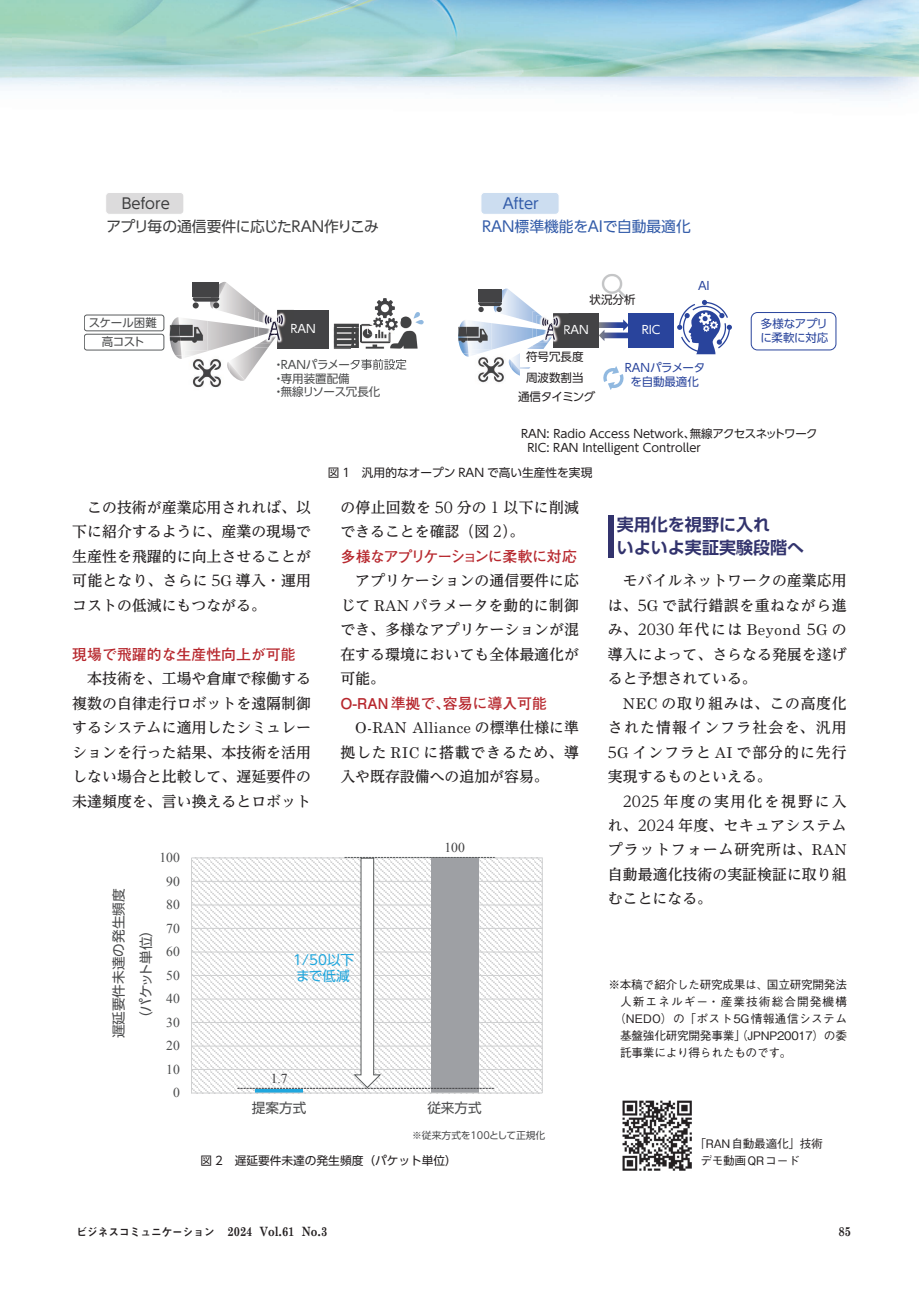
<style>
.page{position:relative;width:919px;height:1289px;background:#fff}
.page>*{position:absolute;margin:0;border:0;box-sizing:border-box;transform-origin:0 0}
.t1{font:700 16.95px/22.4px "UD Shin Go Pro De";color:#32336d}
.t2{font:500 14.85px/24.5px "UD Reimin Pro";color:#231f20;text-align:justify}
.t3{font:700 14.85px "Futo Go B101 Pro";color:#b7282e}
.t4{font:14.85px "Century Sb SI";letter-spacing:.02em;color:#231f20}
.t5{font:700 14.85px "Futo Go B101 Pro";letter-spacing:-.055em;color:#b7282e}
.t6{font:14.7px "UD Shin Go Pro";color:#335ca9}
.t7{font:14.7px "UD Shin Go Pro";letter-spacing:-.03em;color:#3e3e3f}
.t8{font:14.7px "UD Shin Go Pro";color:#3e3e3f}
.t9{font:13.65px/27.2px "UD Shin Go Pro";color:#4b4c4d}
.t10{font:13.65px "Times New Roman";color:#4b4c4d}
.t11{font:13.65px/16.6px "UD Shin Go Pro";color:#20a7de}
.t12{font:13.65px "Times New Roman";color:#414143}
.t13{font:12.75px "Century Sb Bold SI";color:#231f20;scale:.85 1}
.t14{font:500 11.7px/17px "Gothic BBB Pro";letter-spacing:-.025em;color:#231f20}
.t15{font:11.7px "UD Shin Go Pro";color:#231f20}
.t16{font:500 11.7px "Gothic BBB Pro";letter-spacing:.035em;color:#231f20}
.t17{font:500 11.7px "Gothic BBB Pro";letter-spacing:.09em;color:#231f20}
.t18{font:11.55px/20px "UD Shin Go Pro";color:#231f20}
.t19{font:11.55px/13.6px "UD Shin Go Pro";letter-spacing:-.005em;color:#4b4c4d}
.t20{font:11.55px/14px "UD Shin Go Pro";letter-spacing:-.015em;color:#29449c;text-align:center}
.t21{font:11.55px/19.4px "UD Shin Go Pro";letter-spacing:-.03em;color:#4b4c4d;text-align:center}
.t22{font:11.55px "UD Shin Go Pro";color:#fff}
.t23{font:9.75px "UD Shin Go Pro";color:#4b4c4d}
.s1{font-weight:400}
.s2{font-family:"Century Sb SI";font-weight:400}
.s3{font-family:"UD Reimin Pro";font-weight:500}
.s4{font-family:"Midashi Go Pro MB31";font-size:10.65px}
</style>
<div class="page">
<img style="left:0;top:0;width:918px;height:97px">
<img style="left:622px;top:1100px;width:70px;height:71px">
<div style="left:608px;top:514px;width:5px;height:43px;background:#32336d"></div>
<div style="left:106px;top:192px;width:78px;height:22px;background:#dcdbdc;border-radius:4px"></div>
<div style="left:105px;top:192px;width:79px;height:23px;border:1px solid #fff;border-radius:4px"></div>
<div style="left:481px;top:192px;width:78px;height:22px;background:#ccddf0;border-radius:4px"></div>
<div style="left:480px;top:192px;width:79px;height:23px;border:1px solid #fff;border-radius:4px"></div>
<div style="left:84px;top:315px;width:80px;height:16px;border:1px solid #595c5d;border-radius:3px"></div>
<div style="left:84px;top:334px;width:80px;height:16px;border:1px solid #595c5d;border-radius:3px"></div>
<img style="left:362px;top:316px;width:62px;height:53px">
<img style="left:351px;top:358px;width:55px;height:11px">
<img style="left:362px;top:325px;width:27px;height:17px">
<img style="left:370px;top:316px;width:31px;height:18px">
<img style="left:370px;top:325px;width:19px;height:9px">
<svg style="left:373px;top:298px;width:25px;height:32px"></svg>
<svg style="left:413px;top:312px;width:10px;height:12px"></svg>
<svg style="left:333px;top:323px;width:29px;height:36px"></svg>
<div style="left:277px;top:310px;width:52px;height:38px;background:#434345"></div>
<img style="left:192px;top:382px;width:29px;height:6px">
<img style="left:169px;top:318px;width:7px;height:37px">
<img style="left:277px;top:309px;width:17px;height:1px">
<svg style="left:176px;top:282px;width:92px;height:100px"></svg>
<img style="left:254px;top:343px;width:17px;height:4px">
<svg style="left:291px;top:324px;width:3px;height:9px"></svg>
<img style="left:258px;top:312px;width:28px;height:31px">
<img style="left:258px;top:312px;width:19px;height:24px">
<img style="left:259px;top:333px;width:18px;height:10px">
<div style="left:553px;top:313px;width:45px;height:34px;background:#434345"></div>
<div style="left:628px;top:313px;width:46px;height:34px;background:#29449c"></div>
<img style="left:478px;top:376px;width:26px;height:7px">
<img style="left:458px;top:321px;width:5px;height:32px">
<svg style="left:463px;top:288px;width:82px;height:88px"></svg>
<img style="left:532px;top:343px;width:16px;height:4px">
<img style="left:553px;top:313px;width:15px;height:22px">
<svg style="left:564px;top:325px;width:4px;height:9px"></svg>
<img style="left:536px;top:315px;width:28px;height:28px">
<img style="left:536px;top:315px;width:17px;height:21px">
<img style="left:537px;top:333px;width:16px;height:10px">
<svg style="left:677px;top:300px;width:55px;height:54px"></svg>
<div style="left:520px;top:349px;width:69px;height:17px;background:#fff"></div>
<div style="left:520px;top:369px;width:70px;height:17px;background:#fff"></div>
<svg style="left:603px;top:366px;width:21px;height:24px"></svg>
<img style="left:602px;top:274px;width:25px;height:25px">
<svg style="left:598px;top:319px;width:30px;height:22px"></svg>
<div style="left:750px;top:312px;width:86px;height:38px;border:1px solid #29449c;border-radius:6px"></div>
<svg style="left:192px;top:858px;width:350px;height:234px"></svg>
<hr style="left:191px;top:1069px;width:351px;height:1px;background:#cfd0d1">
<hr style="left:191px;top:1045px;width:351px;height:1px;background:#cfd0d1">
<hr style="left:191px;top:1022px;width:351px;height:1px;background:#cfd0d1">
<hr style="left:191px;top:998px;width:351px;height:1px;background:#cfd0d1">
<hr style="left:191px;top:975px;width:351px;height:1px;background:#cfd0d1">
<hr style="left:191px;top:951px;width:351px;height:1px;background:#cfd0d1">
<hr style="left:191px;top:928px;width:351px;height:1px;background:#cfd0d1">
<hr style="left:191px;top:904px;width:351px;height:1px;background:#cfd0d1">
<hr style="left:191px;top:881px;width:351px;height:1px;background:#cfd0d1">
<hr style="left:191px;top:857px;width:351px;height:1px;background:#cfd0d1">
<hr style="left:191px;top:857px;width:1px;height:235px;background:#cfd0d1">
<hr style="left:542px;top:857px;width:1px;height:235px;background:#cfd0d1">
<svg style="left:255px;top:1088px;width:48px;height:4px"></svg>
<hr style="left:191px;top:1092px;width:351px;height:1px;background:#cfd0d1">
<svg style="left:237px;top:857px;width:257px;height:231px"></svg>
<p class="t8" style="left:122px;top:191px;width:50px">Before</p>
<p class="t6" style="left:502px;top:192px;width:38px">After</p>
<p class="t7" style="left:106px;top:215px;width:274px">アプリ毎の通信要件に応じたRAN作りこみ</p>
<p class="t6" style="left:482px;top:215px;width:210px">RAN標準機能をAIで自動最適化</p>
<p class="t18" style="left:589px;top:289px;width:47px">状況分析</p>
<p class="t21" style="left:89px;top:312px;width:70px">スケール困難高コスト</p>
<p class="t22" style="left:290px;top:319px;width:27px">RAN</p>
<p class="t22" style="left:563px;top:320px;width:27px">RAN</p>
<p class="t22" style="left:641px;top:320px;width:20px">RIC</p>
<p class="t20" style="left:698px;top:279px;width:13px">AI</p>
<p class="t19" style="left:273px;top:357px;width:136px">・RANパラメータ事前設定・専用装置配備<br>・無線リソース冗長化</p>
<p class="t18" style="left:518px;top:347px;width:79px;text-align:center">符号冗長度<br>周波数割当<br>通信タイミング</p>
<p class="t20" style="left:625px;top:360px;width:82px">RANパラメータを自動最適化</p>
<p class="t20" style="left:760px;top:316px;width:69px;text-align:left">多様なアプリに柔軟に対応</p>
<p class="t18" style="left:527px;top:426px;width:291px;line-height:14px;text-indent:-6px">RAN: Radio Access Network、無線アクセスネットワーク<br>RIC: RAN Intelligent Controller</p>
<p class="t2" style="left:72px;top:494px;width:240px;text-indent:15px">この技術が産業応用されれば、以下に紹介するように、産業の現場で生産性を飛躍的に向上させることが可能となり、さらに <span class="s1">5</span><span class="s2">G</span> 導入<span class="s1">・</span>運用コストの低減にもつながる。</p>
<p class="t3" style="left:72px;top:642px;width:225px">現場で飛躍的な生産性向上が可能</p>
<p class="t2" style="left:72px;top:666px;width:240px;text-indent:15px">本技術を、工場や倉庫で稼働する複数の自律走行ロボットを遠隔制御するシステムに適用したシミュレーションを行った結果、本技術を活用しない場合と比較して、遅延要件の未達頻度を、言い換えるとロボット</p>
<p class="t10" style="left:159px;top:848px;width:22px">100</p>
<p class="t10" style="left:166px;top:871px;width:15px">90</p>
<p class="t15" style="left:328px;top:463px;width:266px">図 1　汎用的なオープン RAN で高い生産性を実現</p>
<p class="t2" style="left:340px;top:495px;width:240px">の停止回数を <span class="s1">50</span> 分の <span class="s1">1</span> 以下に削減できることを確認（図 <span class="s1">2</span>）。</p>
<p class="t5" style="left:340px;top:544px;width:238px">多様なアプリケーションに柔軟に対応</p>
<p class="t2" style="left:340px;top:568px;width:240px;text-indent:15px">アプリケーションの通信要件に応じて <span class="s2">RAN</span> パラメータを動的に制御でき、多様なアプリケーションが混在する環境においても全体最適化が可能。</p>
<p class="t3" style="left:340px;top:691px;width:208px">O-RAN準拠で、容易に導入可能</p>
<p class="t4" style="left:355px;top:715px;width:225px">O-RAN Alliance <span class="s3">の標準仕様に準</span></p>
<p class="t2" style="left:340px;top:739px;width:240px">拠した <span class="s2">RIC</span> に搭載できるため、導入や既存設備への追加が容易。</p>
<p class="t12" style="left:444px;top:837px;width:22px">100</p>
<p class="t9" style="left:105px;top:1025px;width:138px;text-indent:-13px;rotate:-90deg">遅延要件未達の発生頻度（パケット単位）</p>
<p class="t10" style="left:166px;top:895px;width:15px">80</p>
<p class="t10" style="left:166px;top:918px;width:15px">70</p>
<p class="t10" style="left:166px;top:942px;width:15px">60</p>
<p class="t10" style="left:166px;top:965px;width:15px">50</p>
<p class="t10" style="left:166px;top:989px;width:15px">40</p>
<p class="t10" style="left:166px;top:1012px;width:15px">30</p>
<p class="t10" style="left:166px;top:1036px;width:15px">20</p>
<p class="t10" style="left:166px;top:1059px;width:15px">10</p>
<p class="t10" style="left:173px;top:1083px;width:8px">0</p>
<p class="t11" style="left:293px;top:950px;width:62px">1/50以下まで低減</p>
<p class="t12" style="left:271px;top:1068px;width:19px">1.7</p>
<p class="t9" style="left:252px;top:1093px;width:56px">提案方式</p>
<p class="t9" style="left:427px;top:1093px;width:56px">従来方式</p>
<p class="t23" style="left:412px;top:1127px;width:135px">※従来方式を100として正規化</p>
<p class="t15" style="left:201px;top:1151px;width:258px">図 2　遅延要件未達の発生頻度（パケット単位）</p>
<p class="t1" style="left:617px;top:513px;width:189px">実用化を視野に入れ<br>いよいよ実証実験段階へ</p>
<p class="t2" style="left:608px;top:568px;width:240px;text-indent:15px">モバイルネットワークの産業応用は、<span class="s1">5</span><span class="s2">G</span> で試行錯誤を重ねながら進み、<span class="s1">2030</span> 年代には <span class="s2">Beyond</span> <span class="s1">5</span><span class="s2">G</span> の導入によって、さらなる発展を遂げると予想されている。</p>
<p class="t2" style="left:608px;top:690px;width:240px;text-indent:15px"><span class="s2">NEC</span> の取り組みは、この高度化された情報インフラ社会を、汎用<span class="s1">5</span><span class="s2">G</span> インフラと <span class="s2">AI</span> で部分的に先行実現するものといえる。</p>
<p class="t2" style="left:608px;top:788px;width:240px;text-indent:15px"><span class="s1">2025</span> 年度の実用化を視野に入れ、<span class="s1">2024</span> 年度、セキュアシステムプラットフォーム研究所は、<span class="s2">RAN</span>自動最適化技術の実証検証に取り組むことになる。</p>
<p class="t14" style="left:608px;top:974px;width:240px">※本稿で紹介した研究成果は、国立研究開発法</p>
<p class="t17" style="left:620px;top:991px;width:228px">人新エネルギー・産業技術総合開発機構</p>
<p class="t16" style="left:614px;top:1008px;width:234px">（NEDO）の「ポスト5G情報通信システム</p>
<p class="t14" style="left:620px;top:1025px;width:228px">基盤強化研究開発事業」（JPNP20017）の委</p>
<p class="t14" style="left:620px;top:1042px;width:173px">託事業により得られたものです。</p>
<p class="t14" style="left:700px;top:1133px;width:124px;text-indent:-6px">「RAN自動最適化」技術デモ動画QRコード</p>
<p class="t13" style="left:77px;top:1221px;width:296px"><span class="s4">ビジネスコミュニケーション</span> 2024 Vol.61 No.3</p>
<p class="t13" style="left:838px;top:1221px;width:16px">85</p>
</div>
